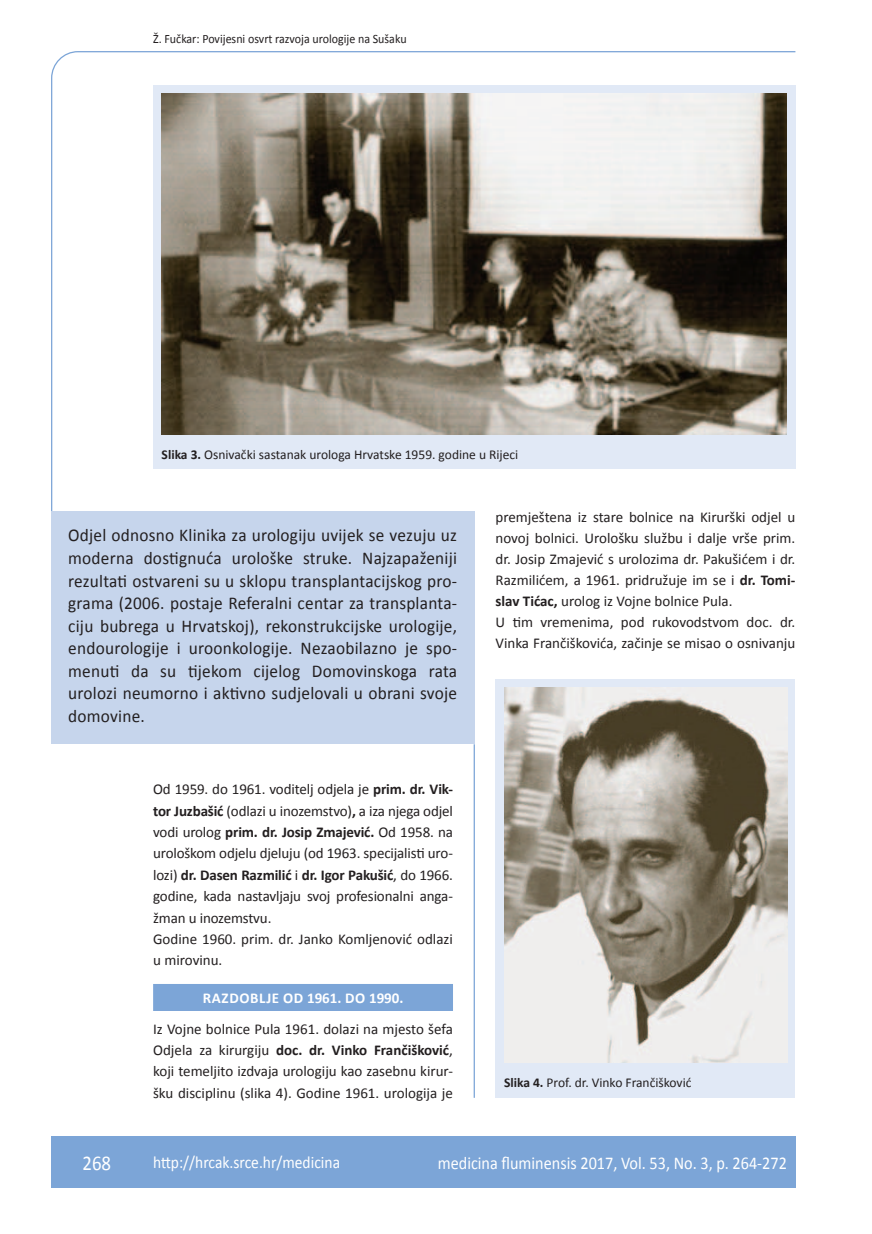
<style>
.page{position:relative;width:872px;height:1234px;background:#fff}
.page>*{position:absolute;margin:0;border:0;box-sizing:border-box;transform-origin:0 0}
.t1{font:21px "Calibri";color:#fff;scale:.9 1}
.t2{font:18px/22.5px "Calibri";letter-spacing:.015em;color:#231f20;text-align:justify;scale:.96 1}
.t3{font:18px "Calibri";color:#fff;scale:.9 1}
.t4{font:17.25px "Calibri";color:#fff;scale:.9 1}
.t5{font:15px/21.3px "Calibri";color:#231f20}
.t6{font:700 15px "Calibri";letter-spacing:.04em;color:#fff}
.t7{font:13.5px "Calibri";color:#231f20}
.t8{font:12.75px "Calibri";color:#231f20;scale:.94 1}
.s1{font-weight:700}
</style>
<div class="page">
<svg style="left:51px;top:51px;width:745px;height:461px"></svg>
<hr style="left:473px;top:744px;width:2px;height:353px;background:#7ca5d7">
<div style="left:51px;top:1135px;width:744px;height:51px;background:#7ca5d7"></div>
<div style="left:153px;top:983px;width:300px;height:27px;background:#7ca5d7"></div>
<div style="left:153px;top:85px;width:642px;height:383px;background:#e1e9f6"></div>
<img style="left:162px;top:94px;width:624px;height:340px">
<div style="left:495px;top:679px;width:300px;height:418px;background:#e1e9f6"></div>
<img style="left:504px;top:687px;width:283px;height:375px">
<div style="left:51px;top:511px;width:423px;height:232px;background:#c6d5ec"></div>
<p class="t8" style="left:153px;top:30px;width:271px">Ž. Fučkar: Povijesni osvrt razvoja urologije na Sušaku</p>
<p class="t7" style="left:162px;top:446px;width:358px"><span class="s1">Slika 3.</span> Osnivački sastanak urologa Hrvatske 1959. godine u Rijeci</p>
<p class="t2" style="left:68px;top:523px;width:407px">Odjel odnosno Klinika za urologiju uvijek se vezuju uz moderna dostignuća urološke struke. Najzapaženiji rezultati ostvareni su u sklopu transplantacijskog pro&shy;grama (2006. postaje Referalni centar za transplanta&shy;ciju bubrega u Hrvatskoj), rekonstrukcijske urologije, endourologije i uroonkologije. Nezaobilazno je spo&shy;menuti da su tijekom cijelog Domovinskoga rata urolozi neumorno i aktivno sudjelovali u obrani svoje domovine.</p>
<p class="t5" style="left:153px;top:777px;width:301px">Od 1959. do 1961. voditelj odjela je <span class="s1">prim. dr. Vik&shy;tor Juzbašić</span> (odlazi u inozemstvo)<span class="s1">,</span> a iza njega odjel vodi urolog <span class="s1">prim. dr. Josip Zmajević.</span> Od 1958. na urološkom odjelu djeluju (od 1963. specijalisti uro&shy;lozi) <span class="s1">dr. Dasen Razmilić</span> i <span class="s1">dr. Igor Pakušić</span>, do 1966. godine, kada nastavljaju svoj profesionalni anga&shy;žman u inozemstvu.<br>Godine 1960. prim. dr. Janko Komljenović odlazi u mirovinu.</p>
<p class="t6" style="left:203px;top:988px;width:202px">RAZDOBLJE OD 1961. DO 1990.</p>
<p class="t5" style="left:153px;top:1017px;width:301px;text-align:justify">Iz Vojne bolnice Pula 1961. dolazi na mjesto šefa Odjela za kirurgiju <span class="s1">doc. dr. Vinko Frančišković</span>, koji temeljito izdvaja urologiju kao zasebnu kirur&shy;šku disciplinu (slika 4). Godine 1961. urologija je</p>
<p class="t5" style="left:495px;top:506px;width:301px">premještena iz stare bolnice na Kirurški odjel u novoj bolnici. Urološku službu i dalje vrše prim. dr. Josip Zmajević s urolozima dr. Pakušićem i dr.<br>Razmilićem, a 1961. pridružuje im se i <span class="s1">dr. Tomi&shy;slav Tićac,</span> urolog iz Vojne bolnice Pula.<br>U tim vremenima, pod rukovodstvom doc. dr.<br>Vinka Frančiškovića, začinje se misao o osnivanju</p>
<p class="t7" style="left:504px;top:1074px;width:189px"><span class="s1">Slika 4.</span> Prof. dr. Vinko Frančišković</p>
<h1 class="t1" style="left:82px;top:1149px;width:33px">268</h1>
<p class="t4" style="left:153px;top:1150px;width:209px">http://hrcak.srce.hr/medicina</p>
<p class="t3" style="left:438px;top:1151px;width:389px">medicina fluminensis 2017, Vol. 53, No. 3, p. 264-272</p>
</div>
